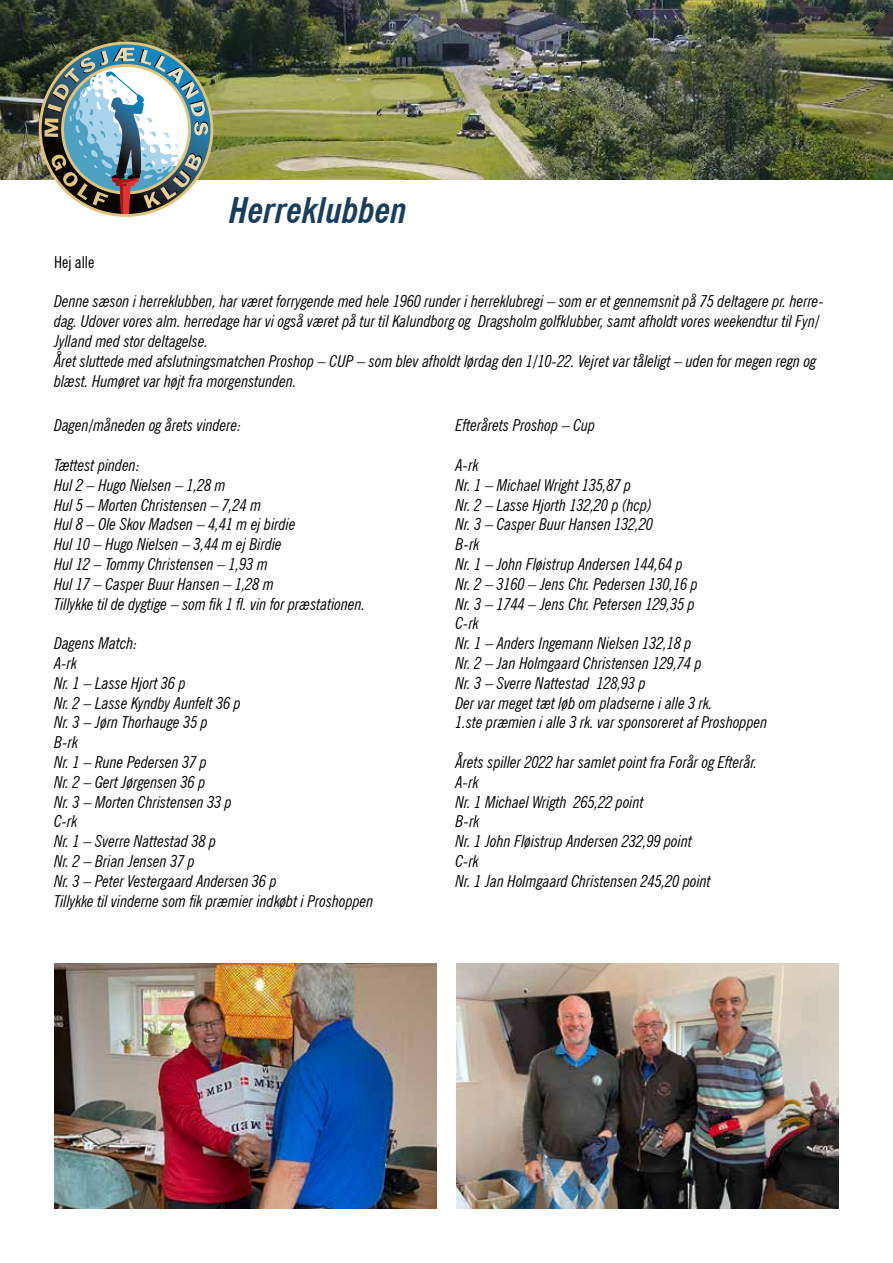
<style>
.page{position:relative;width:893px;height:1263px;background:#fff}
.page>*{position:absolute;margin:0;border:0;box-sizing:border-box;transform-origin:0 0}
.t1{font:italic 700 condensed 36px "News Gothic BT";color:#193e5d}
.t2{font:italic condensed 16.5px/19.8px "News Gothic BT";color:#000}
.t3{font:condensed 16.5px "News Gothic BT";color:#000}
</style>
<div class="page">
<img style="left:0;top:0;width:893px;height:180px">
<img style="left:44px;top:48px;width:164px;height:167px">
<img style="left:54px;top:963px;width:383px;height:246px">
<img style="left:456px;top:963px;width:383px;height:246px">
<h1 class="t1" style="left:230px;top:188px;width:179px">Herreklubben</h1>
<p class="t3" style="left:54px;top:252px;width:42px">Hej alle</p>
<p class="t2" style="left:54px;top:292px;width:772px">Denne sæson i herreklubben, har været forrygende med hele 1960 runder i herreklubregi – som er et gennemsnit på 75 deltagere pr. herre&shy;dag. Udover vores alm. herredage har vi også været på tur til Kalundborg og Dragsholm golfklubber, samt afholdt vores weekendtur til Fyn/ Jylland med stor deltagelse.<br>Året sluttede med afslutningsmatchen Proshop – CUP – som blev afholdt lørdag den 1/10-22. Vejret var tåleligt – uden for megen regn og blæst. Humøret var højt fra morgenstunden.</p>
<p class="t2" style="left:54px;top:416px;width:189px">Dagen/måneden og årets vindere:</p>
<p class="t2" style="left:54px;top:455px;width:313px">Tættest pinden:<br>Hul 2 – Hugo Nielsen – 1,28 m<br>Hul 5 – Morten Christensen – 7,24 m<br>Hul 8 – Ole Skov Madsen – 4,41 m ej birdie<br>Hul 10 – Hugo Nielsen – 3,44 m ej Birdie<br>Hul 12 – Tommy Christensen – 1,93 m<br>Hul 17 – Casper Buur Hansen – 1,28 m<br>Tillykke til de dygtige – som fik 1 fl. vin for præstationen.</p>
<p class="t2" style="left:54px;top:633px;width:321px">Dagens Match:<br>A-rk<br>Nr. 1 – Lasse Hjort 36 p<br>Nr. 2 – Lasse Kyndby Aunfelt 36 p<br>Nr. 3 – Jørn Thorhauge 35 p<br>B-rk<br>Nr. 1 – Rune Pedersen 37 p<br>Nr. 2 – Gert Jørgensen 36 p<br>Nr. 3 – Morten Christensen 33 p<br>C-rk<br>Nr. 1 – Sverre Nattestad 38 p<br>Nr. 2 – Brian Jensen 37 p<br>Nr. 3 – Peter Vestergaard Andersen 36 p<br>Tillykke til vinderne som fik præmier indkøbt i Proshoppen</p>
<p class="t2" style="left:455px;top:416px;width:141px">Efterårets Proshop – Cup</p>
<p class="t2" style="left:455px;top:455px;width:313px">A-rk<br>Nr. 1 – Michael Wright 135,87 p<br>Nr. 2 – Lasse Hjorth 132,20 p (hcp)<br>Nr. 3 – Casper Buur Hansen 132,20<br>B-rk<br>Nr. 1 – John Fløistrup Andersen 144,64 p<br>Nr. 2 – 3160 – Jens Chr. Pedersen 130,16 p<br>Nr. 3 – 1744 – Jens Chr. Petersen 129,35 p<br>C-rk<br>Nr. 1 – Anders Ingemann Nielsen 132,18 p<br>Nr. 2 – Jan Holmgaard Christensen 129,74 p<br>Nr. 3 – Sverre Nattestad 128,93 p<br>Der var meget tæt løb om pladserne i alle 3 rk.<br>1.ste præmien i alle 3 rk. var sponsoreret af Proshoppen</p>
<p class="t2" style="left:455px;top:752px;width:303px">Årets spiller 2022 har samlet point fra Forår og Efterår.<br>A-rk<br>Nr. 1 Michael Wrigth 265,22 point<br>B-rk<br>Nr. 1 John Fløistrup Andersen 232,99 point<br>C-rk<br>Nr. 1 Jan Holmgaard Christensen 245,20 point</p>
</div>
